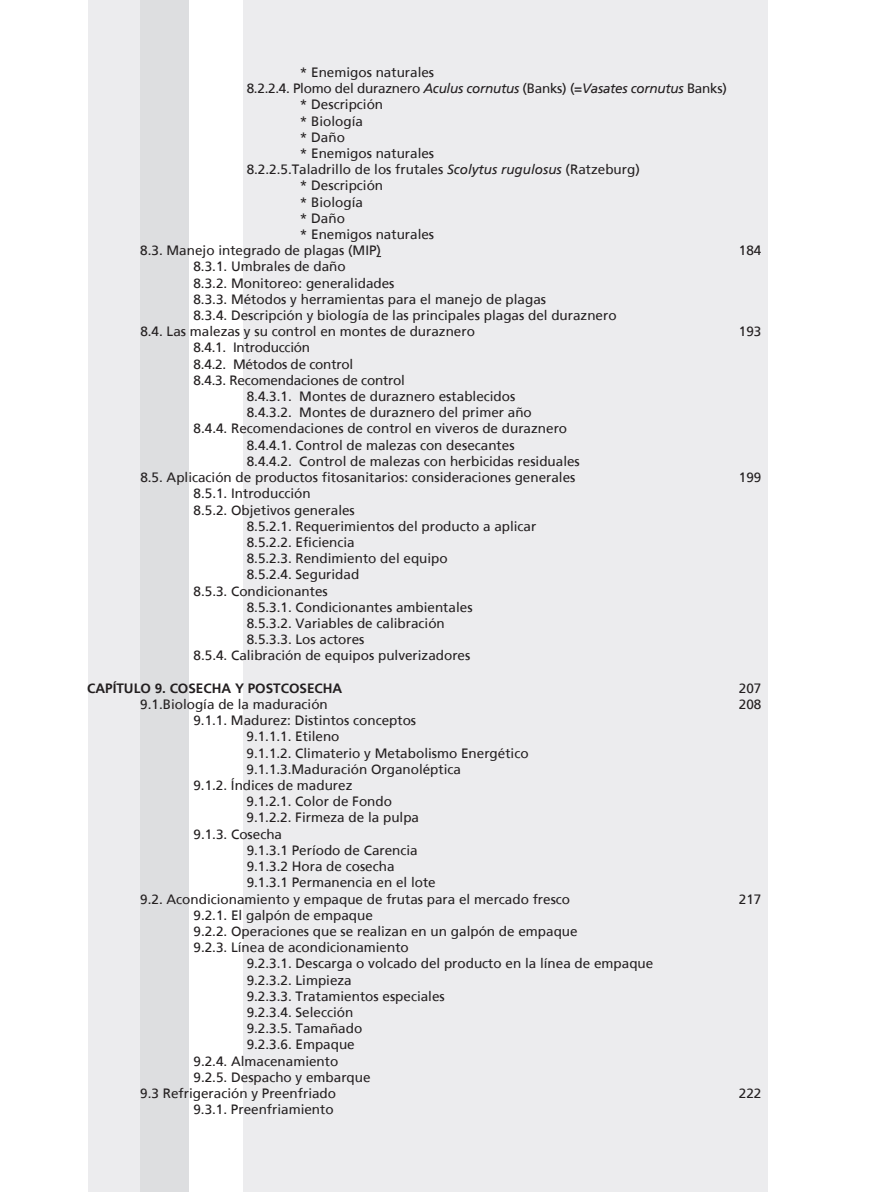
<style>
.page{position:relative;width:896px;height:1192px;background:#fff}
.page>*{position:absolute;margin:0;border:0;box-sizing:border-box;transform-origin:0 0}
.t1{font:13.5px/16.2px "Frutiger";color:#231f20}
.t2{font:13.5px "Frutiger";letter-spacing:-.02em;color:#231f20}
.t3{font:700 13.5px "Frutiger";color:#231f20}
.s1{font-style:italic}
</style>
<div class="page">
<div style="left:88px;top:0;width:679px;height:1191px;background:#ececee"></div>
<div style="left:140px;top:0;width:628px;height:1191px;background:#dddee0"></div>
<div style="left:189px;top:0;width:579px;height:1191px;background:#fff"></div>
<div style="left:243px;top:0;width:525px;height:1191px;background:#ececee"></div>
<p class="t1" style="left:300px;top:64px;width:136px">* Enemigos naturales</p>
<p class="t2" style="left:247px;top:80px;width:482px">8.2.2.4. Plomo del duraznero <span class="s1">Aculus cornutus</span> (Banks) (=<span class="s1">Vasates cornutus</span> Banks)</p>
<p class="t1" style="left:300px;top:96px;width:85px">* Descripción</p>
<p class="t1" style="left:300px;top:113px;width:65px">* Biología</p>
<p class="t1" style="left:300px;top:129px;width:47px">* Daño</p>
<p class="t1" style="left:300px;top:145px;width:136px">* Enemigos naturales</p>
<p class="t1" style="left:247px;top:161px;width:395px">8.2.2.5.Taladrillo de los frutales <span class="s1">Scolytus rugulosus</span> (Ratzeburg)</p>
<p class="t1" style="left:300px;top:177px;width:85px">* Descripción</p>
<p class="t1" style="left:300px;top:194px;width:65px">* Biología</p>
<p class="t1" style="left:300px;top:210px;width:47px">* Daño</p>
<p class="t1" style="left:300px;top:226px;width:136px">* Enemigos naturales</p>
<p class="t1" style="left:140px;top:242px;width:242px">8.3. Manejo integrado de plagas (MIP)</p>
<p class="t1" style="left:193px;top:258px;width:154px">8.3.1. Umbrales de daño</p>
<p class="t1" style="left:193px;top:275px;width:203px">8.3.2. Monitoreo: generalidades</p>
<p class="t1" style="left:193px;top:291px;width:354px">8.3.3. Métodos y herramientas para el manejo de plagas</p>
<p class="t1" style="left:193px;top:307px;width:425px">8.3.4. Descripción y biología de las principales plagas del duraznero</p>
<p class="t1" style="left:140px;top:323px;width:336px">8.4. Las malezas y su control en montes de duraznero</p>
<p class="t1" style="left:194px;top:339px;width:118px">8.4.1. Introducción</p>
<p class="t1" style="left:194px;top:356px;width:161px">8.4.2. Métodos de control</p>
<p class="t1" style="left:194px;top:372px;width:213px">8.4.3. Recomendaciones de control</p>
<p class="t1" style="left:247px;top:388px;width:270px">8.4.3.1. Montes de duraznero establecidos</p>
<p class="t1" style="left:247px;top:404px;width:287px">8.4.3.2. Montes de duraznero del primer año</p>
<p class="t1" style="left:194px;top:420px;width:375px">8.4.4. Recomendaciones de control en viveros de duraznero</p>
<p class="t1" style="left:247px;top:437px;width:269px">8.4.4.1. Control de malezas con desecantes</p>
<p class="t1" style="left:247px;top:453px;width:335px">8.4.4.2. Control de malezas con herbicidas residuales</p>
<p class="t1" style="left:140px;top:469px;width:437px">8.5. Aplicación de productos fitosanitarios: consideraciones generales</p>
<p class="t1" style="left:194px;top:485px;width:119px">8.5.1. Introducción</p>
<p class="t1" style="left:194px;top:501px;width:163px">8.5.2. Objetivos generales</p>
<p class="t1" style="left:247px;top:518px;width:291px">8.5.2.1. Requerimientos del producto a aplicar</p>
<p class="t1" style="left:247px;top:534px;width:110px">8.5.2.2. Eficiencia</p>
<p class="t1" style="left:247px;top:550px;width:203px">8.5.2.3. Rendimiento del equipo</p>
<p class="t1" style="left:247px;top:566px;width:114px">8.5.2.4. Seguridad</p>
<p class="t1" style="left:194px;top:582px;width:136px">8.5.3. Condicionantes</p>
<p class="t1" style="left:247px;top:599px;width:227px">8.5.3.1. Condicionantes ambientales</p>
<p class="t1" style="left:247px;top:615px;width:200px">8.5.3.2. Variables de calibración</p>
<p class="t1" style="left:247px;top:631px;width:119px">8.5.3.3. Los actores</p>
<p class="t1" style="left:194px;top:647px;width:278px">8.5.4. Calibración de equipos pulverizadores</p>
<p class="t3" style="left:87px;top:680px;width:257px">CAPÍTULO 9. COSECHA Y POSTCOSECHA</p>
<p class="t1" style="left:140px;top:696px;width:189px">9.1.Biología de la maduración</p>
<p class="t1" style="left:193px;top:712px;width:224px">9.1.1. Madurez: Distintos conceptos</p>
<p class="t1" style="left:246px;top:728px;width:95px">9.1.1.1. Etileno</p>
<p class="t1" style="left:246px;top:744px;width:284px">9.1.1.2. Climaterio y Metabolismo Energético</p>
<p class="t1" style="left:246px;top:761px;width:216px">9.1.1.3.Maduración Organoléptica</p>
<p class="t1" style="left:193px;top:777px;width:161px">9.1.2. Índices de madurez</p>
<p class="t1" style="left:246px;top:793px;width:147px">9.1.2.1. Color de Fondo</p>
<p class="t1" style="left:246px;top:809px;width:174px">9.1.2.2. Firmeza de la pulpa</p>
<p class="t1" style="left:194px;top:825px;width:90px">9.1.3. Cosecha</p>
<p class="t1" style="left:247px;top:842px;width:173px">9.1.3.1 Período de Carencia</p>
<p class="t1" style="left:247px;top:858px;width:149px">9.1.3.2 Hora de cosecha</p>
<p class="t1" style="left:247px;top:874px;width:191px">9.1.3.1 Permanencia en el lote</p>
<p class="t1" style="left:140px;top:890px;width:431px">9.2. Acondicionamiento y empaque de frutas para el mercado fresco</p>
<p class="t1" style="left:194px;top:906px;width:181px">9.2.1. El galpón de empaque</p>
<p class="t1" style="left:194px;top:923px;width:386px">9.2.2. Operaciones que se realizan en un galpón de empaque</p>
<p class="t1" style="left:194px;top:939px;width:217px">9.2.3. Línea de acondicionamiento</p>
<p class="t1" style="left:247px;top:955px;width:408px">9.2.3.1. Descarga o volcado del producto en la línea de empaque</p>
<p class="t1" style="left:247px;top:971px;width:107px">9.2.3.2. Limpieza</p>
<p class="t1" style="left:247px;top:987px;width:200px">9.2.3.3. Tratamientos especiales</p>
<p class="t1" style="left:247px;top:1004px;width:108px">9.2.3.4. Selección</p>
<p class="t1" style="left:247px;top:1020px;width:117px">9.2.3.5. Tamañado</p>
<p class="t1" style="left:247px;top:1036px;width:110px">9.2.3.6. Empaque</p>
<p class="t1" style="left:194px;top:1052px;width:146px">9.2.4. Almacenamiento</p>
<p class="t1" style="left:194px;top:1068px;width:179px">9.2.5. Despacho y embarque</p>
<p class="t1" style="left:140px;top:1085px;width:197px">9.3 Refrigeración y Preenfriado</p>
<p class="t1" style="left:193px;top:1101px;width:142px">9.3.1. Preenfriamiento</p>
<p class="t1" style="left:739px;top:242px;width:24px">184</p>
<p class="t1" style="left:739px;top:323px;width:24px">193</p>
<p class="t1" style="left:739px;top:469px;width:24px">199</p>
<p class="t1" style="left:739px;top:680px;width:24px">207<br>208</p>
<p class="t1" style="left:739px;top:890px;width:24px">217</p>
<p class="t1" style="left:739px;top:1085px;width:24px">222</p>
</div>
